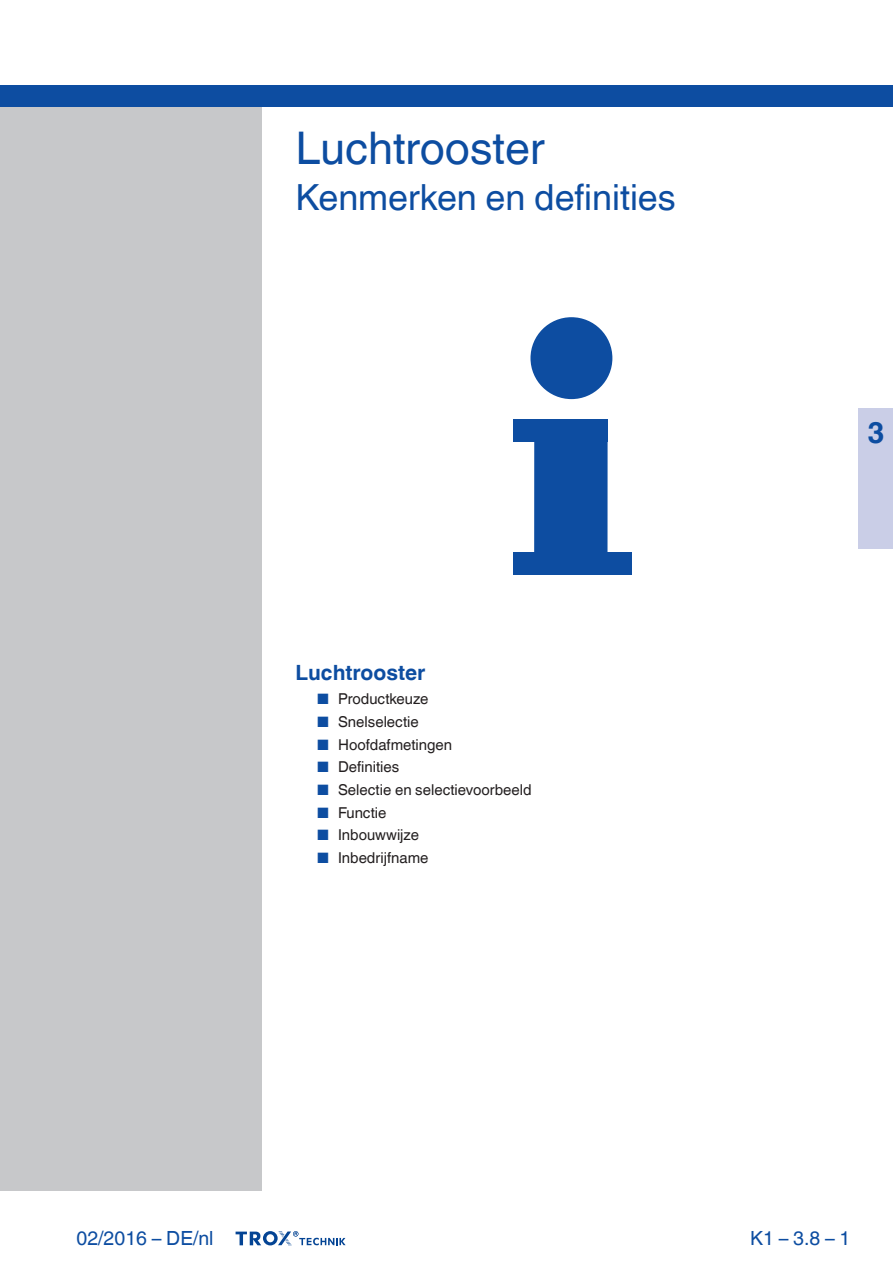
<style>
.page{position:relative;width:893px;height:1263px;background:#fff}
.page>*{position:absolute;margin:0;border:0;box-sizing:border-box;transform-origin:0 0}
.leaflet_head1{font:45px "TROX Helvetica";color:#0d4da1}
.Standard_oben_links{font:36px "TROX Helvetica";color:#0d4da1}
.Register-Tab-Ziffern{font:700 30px "TROX Helvetica";color:#0d4da1}
.leaflet_intro_descr{font:700 21px "TROX Helvetica";color:#0d4da1}
.country{font:19.5px "TROX Helvetica";color:#0d4da1}
.pagina_li-re{font:19.5px "TROX Helvetica";color:#0d4da1}
.t1{font:15px "TROX Helvetica";color:#231f20}
.s1{color:#0d4da1}
</style>
<div class="page">
<div style="left:0;top:106px;width:261px;height:1084px;background:#c7c8ca"></div>
<div style="left:0;top:85px;width:893px;height:21px;background:#0d4da1"></div>
<svg style="left:236px;top:1231px;width:110px;height:15px"></svg>
<div style="left:534px;top:442px;width:74px;height:110px;background:#0d4da1"></div>
<div style="left:513px;top:419px;width:95px;height:23px;background:#0d4da1"></div>
<div style="left:530px;top:317px;width:82px;height:82px;background:#0d4da1;border-radius:50%"></div>
<div style="left:513px;top:552px;width:118px;height:23px;background:#0d4da1"></div>
<div style="left:859px;top:408px;width:34px;height:141px;background:#cacee7"></div>
<p class="leaflet_head1" style="left:296px;top:122px;width:251px">Luchtrooster</p>
<p class="Standard_oben_links" style="left:296px;top:176px;width:382px">Kenmerken en definities</p>
<p class="leaflet_intro_descr" style="left:296px;top:660px;width:131px">Luchtrooster</p>
<p class="t1" style="left:317px;top:690px;width:113px"><span class="s1">■</span> Productkeuze</p>
<p class="t1" style="left:317px;top:713px;width:103px"><span class="s1">■</span> Snelselectie</p>
<p class="t1" style="left:317px;top:736px;width:137px"><span class="s1">■</span> Hoofdafmetingen</p>
<p class="t1" style="left:317px;top:758px;width:84px"><span class="s1">■</span> Definities</p>
<p class="t1" style="left:317px;top:781px;width:216px"><span class="s1">■</span> Selectie en selectievoorbeeld</p>
<p class="t1" style="left:317px;top:804px;width:71px"><span class="s1">■</span> Functie</p>
<p class="t1" style="left:317px;top:826px;width:104px"><span class="s1">■</span> Inbouwwijze</p>
<p class="t1" style="left:317px;top:849px;width:113px"><span class="s1">■</span> Inbedrijfname</p>
<p class="Register-Tab-Ziffern" style="left:867px;top:415px;width:19px">3</p>
<p class="country" style="left:77px;top:1227px;width:138px">02/2016 – DE/nl</p>
<p class="pagina_li-re" style="left:750px;top:1227px;width:102px">K1 – 3.8 – 1</p>
</div>
